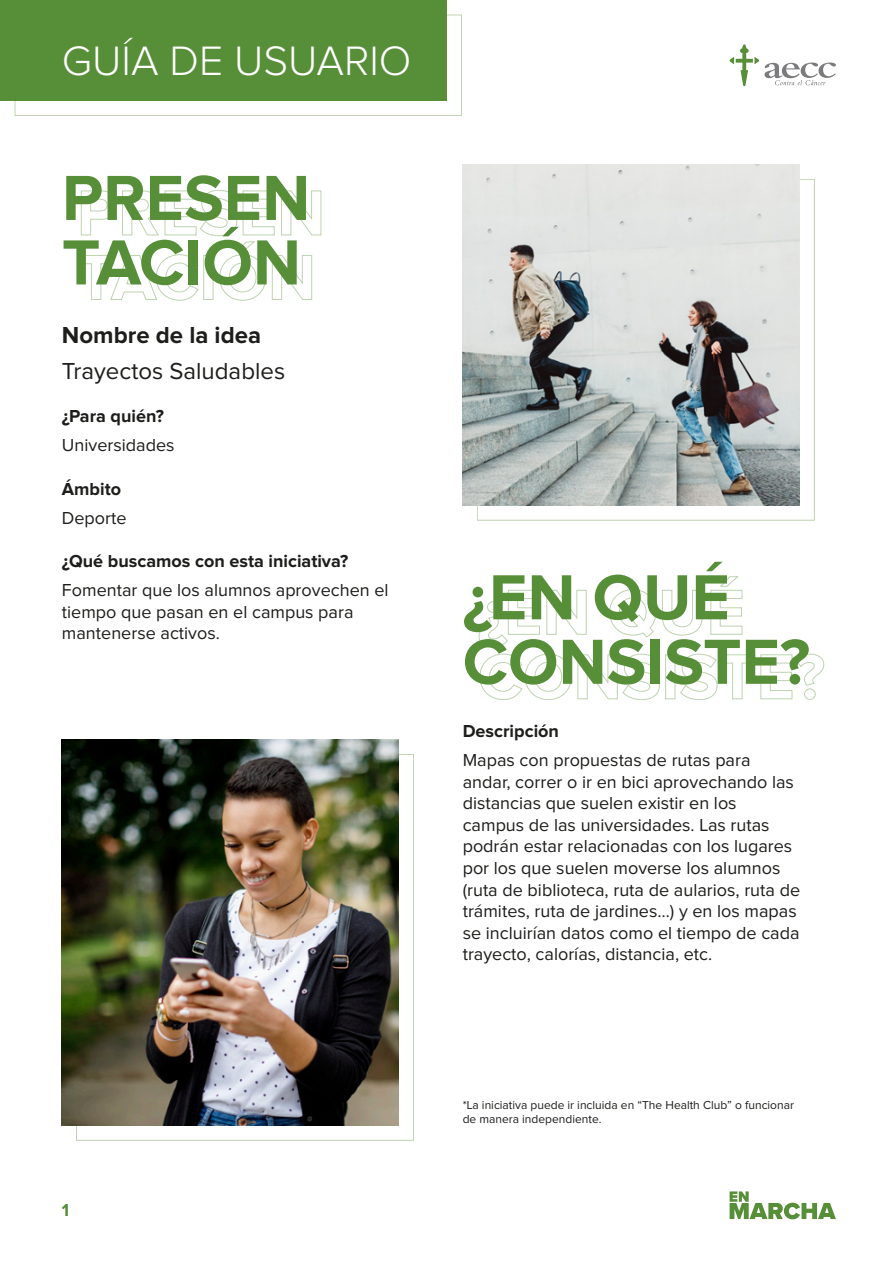
<style>
.page{position:relative;width:893px;height:1263px;background:#fff}
.page>*{position:absolute;margin:0;border:0;box-sizing:border-box;transform-origin:0 0}
.t1{font:700 66px/64.5px "Proxima Nova";color:#578f38}
.t2{font:300 42.6px "Proxima Nova";color:#fff}
.t3{font:24px "Proxima Nova";color:#1d1d1b}
.t4{font:700 24px "Proxima Nova";color:#1d1d1b}
.t5{font:18px/21.6px "Proxima Nova";color:#1d1d1b}
.t6{font:700 18px "Proxima Nova";color:#1d1d1b}
.t7{font:700 18px "Proxima Nova";color:#578f38}
.t8{font:12px/14.4px "Proxima Nova";color:#1d1d1b}
</style>
<div class="page">
<svg style="left:479px;top:590px;width:61px;height:57px"></svg>
<svg style="left:547px;top:590px;width:39px;height:44px"></svg>
<svg style="left:610px;top:589px;width:46px;height:48px"></svg>
<svg style="left:662px;top:590px;width:40px;height:45px"></svg>
<svg style="left:711px;top:577px;width:31px;height:57px"></svg>
<svg style="left:480px;top:654px;width:91px;height:46px"></svg>
<svg style="left:578px;top:655px;width:39px;height:44px"></svg>
<svg style="left:623px;top:654px;width:37px;height:46px"></svg>
<svg style="left:680px;top:654px;width:75px;height:46px"></svg>
<svg style="left:761px;top:654px;width:63px;height:46px"></svg>
<div style="left:0;top:0;width:446px;height:101px;background:#578f38"></div>
<img style="left:62px;top:740px;width:337px;height:386px">
<svg style="left:730px;top:1191px;width:106px;height:28px"></svg>
<img style="left:463px;top:165px;width:337px;height:341px">
<svg style="left:81px;top:191px;width:78px;height:44px"></svg>
<svg style="left:165px;top:190px;width:72px;height:46px"></svg>
<svg style="left:243px;top:191px;width:31px;height:44px"></svg>
<svg style="left:281px;top:191px;width:40px;height:44px"></svg>
<svg style="left:78px;top:254px;width:120px;height:46px"></svg>
<svg style="left:219px;top:242px;width:47px;height:58px"></svg>
<svg style="left:272px;top:255px;width:40px;height:45px"></svg>
<svg style="left:730px;top:44px;width:106px;height:42px"></svg>
<h2 class="t2" style="left:62px;top:41px;width:351px">GUÍA DE USUARIO</h2>
<h1 class="t1" style="left:62px;top:169px;width:250px">PRESEN<br>TACIÓN</h1>
<h3 class="t4" style="left:62px;top:324px;width:201px">Nombre de la idea</h3>
<h3 class="t3" style="left:62px;top:360px;width:225px">Trayectos Saludables</h3>
<p class="t6" style="left:62px;top:408px;width:103px">¿Para quién?</p>
<p class="t5" style="left:62px;top:435px;width:114px">Universidades</p>
<p class="t6" style="left:62px;top:480px;width:61px">Ámbito</p>
<p class="t5" style="left:62px;top:508px;width:66px">Deporte</p>
<p class="t6" style="left:62px;top:553px;width:288px">¿Qué buscamos con esta iniciativa?</p>
<p class="t5" style="left:62px;top:580px;width:328px">Fomentar que los alumnos aprovechen el tiempo que pasan en el campus para mantenerse activos.</p>
<h1 class="t1" style="left:463px;top:568px;width:349px">¿EN QUÉ<br>CONSISTE?</h1>
<p class="t6" style="left:463px;top:722px;width:98px">Descripción</p>
<p class="t5" style="left:463px;top:750px;width:339px">Mapas con propuestas de rutas para andar, correr o ir en bici aprovechando las distancias que suelen existir en los campus de las universidades. Las rutas podrán estar relacionadas con los lugares por los que suelen moverse los alumnos (ruta de biblioteca, ruta de aularios, ruta de trámites, ruta de jardines…) y en los mapas se incluirían datos como el tiempo de cada trayecto, calorías, distancia, etc.</p>
<p class="t7" style="left:62px;top:1201px;width:9px">1</p>
<p class="t8" style="left:463px;top:1098px;width:333px">*La iniciativa puede ir incluida en “The Health Club” o funcionar de manera independiente.</p>
</div>
